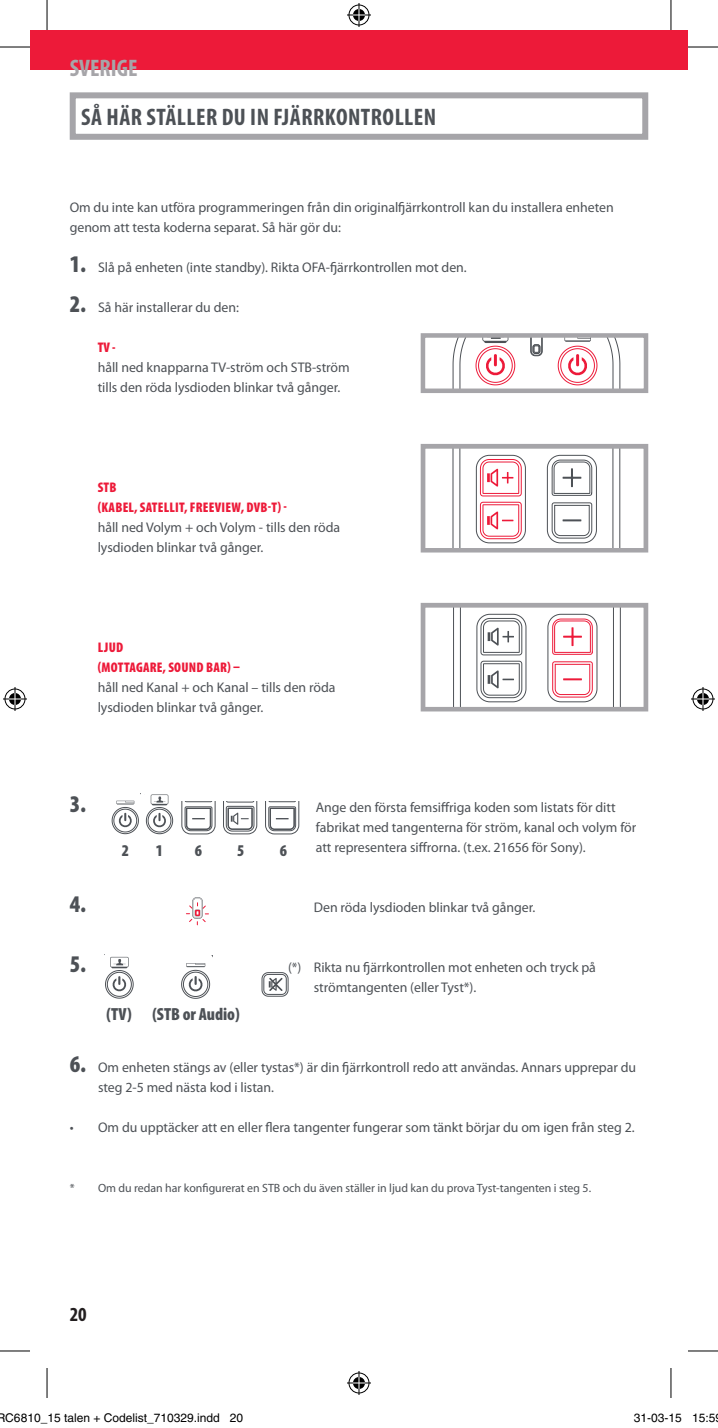
<style>
.page{position:relative;width:718px;height:1428px;background:#fff}
.page>*{position:absolute;margin:0;border:0;box-sizing:border-box;transform-origin:0 0}
.t1{font:700 condensed 24px "Myriad Pro";letter-spacing:.02em;color:#4d5156}
.t2{font:700 condensed 24px "Myriad Pro";color:#a6a5a9}
.t3{font:900 condensed 24px "Myriad Pro";color:#4d5156}
.t4{font:700 condensed 20px "Myriad Pro";color:#231f20}
.t5{font:900 condensed 17.6px "Myriad Pro";letter-spacing:-.005em;color:#4d5156}
.t6{font:900 condensed 16.4px "Myriad Pro";color:#4d5156}
.t7{font:14px/20px "Myriad Pro";letter-spacing:-.005em;color:#4d5156}
.t8{font:900 condensed 14px/20px "Myriad Pro";letter-spacing:.015em;color:#ed1a39}
.t9{font:13.8px "Myriad Pro";color:#4d5156}
.t10{font:12px "Myriad Pro";letter-spacing:-.005em;color:#4d5156}
.t11{font:12px "Helvetica";color:#000}
.s1{font-weight:900;font-stretch:condensed;font-size:24px}
</style>
<div class="page">
<div style="left:30px;top:30px;width:658px;height:40px;background:#ed1a39"></div>
<svg style="left:452px;top:339px;width:168px;height:48px"></svg>
<div style="left:420px;top:333px;width:228px;height:60px;border:5px solid #a6a5a9"></div>
<svg style="left:186px;top:897px;width:23px;height:29px"></svg>
<div style="left:70px;top:92px;width:578px;height:48px;border:6px solid #a6a5a9"></div>
<svg style="left:452px;top:450px;width:169px;height:97px"></svg>
<div style="left:420px;top:444px;width:228px;height:109px;border:5px solid #a6a5a9"></div>
<svg style="left:453px;top:609px;width:168px;height:96px"></svg>
<div style="left:420px;top:603px;width:228px;height:108px;border:5px solid #a6a5a9"></div>
<svg style="left:111px;top:794px;width:189px;height:41px"></svg>
<svg style="left:181px;top:963px;width:30px;height:36px"></svg>
<svg style="left:105px;top:956px;width:29px;height:43px"></svg>
<svg style="left:261px;top:972px;width:28px;height:25px"></svg>
<hr style="left:0;top:47px;width:30px;height:1px;background:#000">
<hr style="left:688px;top:47px;width:30px;height:1px;background:#000">
<hr style="left:0;top:1351px;width:30px;height:1px;background:#000">
<hr style="left:688px;top:1351px;width:30px;height:1px;background:#000">
<hr style="left:47px;top:0;width:1px;height:30px;background:#000">
<hr style="left:47px;top:1368px;width:1px;height:30px;background:#000">
<hr style="left:670px;top:0;width:1px;height:30px;background:#000">
<hr style="left:670px;top:1368px;width:1px;height:30px;background:#000">
<svg style="left:347px;top:3px;width:24px;height:24px"></svg>
<svg style="left:347px;top:1371px;width:24px;height:24px"></svg>
<svg style="left:3px;top:687px;width:24px;height:24px"></svg>
<svg style="left:691px;top:687px;width:24px;height:24px"></svg>
<div style="left:35px;top:1414px;width:5px;height:8px;border:1px solid #fff;border-radius:50%"></div>
<div style="left:34px;top:1413px;width:7px;height:10px;border:1px solid #fff;border-radius:50%"></div>
<div style="left:168px;top:1414px;width:5px;height:8px;border:1px solid #fff;border-radius:50%"></div>
<div style="left:167px;top:1413px;width:7px;height:10px;border:1px solid #fff;border-radius:50%"></div>
<div style="left:237px;top:1413px;width:6px;height:10px;border:1px solid #fff;border-radius:50%"></div>
<h1 class="t2" style="left:70px;top:53px;width:69px">SVERIGE</h1>
<h1 class="t1" style="left:81px;top:102px;width:356px">SÅ HÄR STÄLLER DU IN FJÄRRKONTROLLEN</h1>
<p class="t7" style="left:70px;top:198px;width:545px">Om du inte kan utföra programmeringen från din originalfjärrkontroll kan du installera enheten genom att testa koderna separat. Så här gör du:</p>
<p class="t7" style="left:70px;top:258px;width:398px"><span class="s1">1.</span> Slå på enheten (inte standby). Rikta OFA-fjärrkontrollen mot den.</p>
<p class="t7" style="left:70px;top:298px;width:171px"><span class="s1">2.</span> Så här installerar du den:</p>
<p class="t8" style="left:98px;top:338px;width:19px">TV -</p>
<p class="t7" style="left:98px;top:358px;width:253px">håll ned knapparna TV-ström och STB-ström tills den röda lysdioden blinkar två gånger.</p>
<p class="t8" style="left:98px;top:478px;width:191px">STB<br>(KABEL, SATELLIT, FREEVIEW, DVB-T) -</p>
<p class="t7" style="left:98px;top:518px;width:244px">håll ned Volym + och Volym - tills den röda lysdioden blinkar två gånger.</p>
<p class="t8" style="left:98px;top:638px;width:144px">LJUD<br>(MOTTAGARE, SOUND BAR) –</p>
<p class="t7" style="left:98px;top:678px;width:239px">håll ned Kanal + och Kanal – tills den röda lysdioden blinkar två gånger.</p>
<h1 class="t3" style="left:70px;top:791px;width:18px">3.</h1>
<p class="t7" style="left:316px;top:798px;width:322px">Ange den första femsiffriga koden som listats för ditt fabrikat med tangenterna för ström, kanal och volym för att representera siffrorna. (t.ex. 21656 för Sony).</p>
<p class="t6" style="left:122px;top:841px;width:9px">2</p>
<p class="t6" style="left:156px;top:841px;width:9px">1</p>
<p class="t6" style="left:195px;top:841px;width:9px">6</p>
<p class="t6" style="left:237px;top:841px;width:9px">5</p>
<p class="t6" style="left:280px;top:841px;width:9px">6</p>
<h1 class="t3" style="left:70px;top:891px;width:18px">4.</h1>
<p class="t7" style="left:314px;top:898px;width:223px">Den röda lysdioden blinkar två gånger.</p>
<h1 class="t3" style="left:70px;top:951px;width:18px">5.</h1>
<p class="t7" style="left:314px;top:958px;width:283px">Rikta nu fjärrkontrollen mot enheten och tryck på strömtangenten (eller Tyst*).</p>
<p class="t9" style="left:288px;top:960px;width:15px">(*)</p>
<p class="t5" style="left:106px;top:1004px;width:135px">(TV) (STB or Audio)</p>
<p class="t7" style="left:98px;top:1058px;width:539px;text-indent:-28px"><span class="s1">6.</span> Om enheten stängs av (eller tystas*) är din fjärrkontroll redo att användas. Annars upprepar du steg 2-5 med nästa kod i listan.</p>
<p class="t7" style="left:70px;top:1118px;width:566px">• Om du upptäcker att en eller flera tangenter fungerar som tänkt börjar du om igen från steg 2.</p>
<p class="t10" style="left:70px;top:1182px;width:523px">* Om du redan har konfigurerat en STB och du även ställer in ljud kan du prova Tyst-tangenten i steg 5.</p>
<h2 class="t4" style="left:70px;top:1301px;width:19px">20</h2>
<p class="t11" style="left:-3px;top:1411px;width:248px">RC6810_15 talen + Codelist_710329.indd 20</p>
<p class="t11" style="left:634px;top:1411px;width:83px">31-03-15 15:5</p>
</div>
